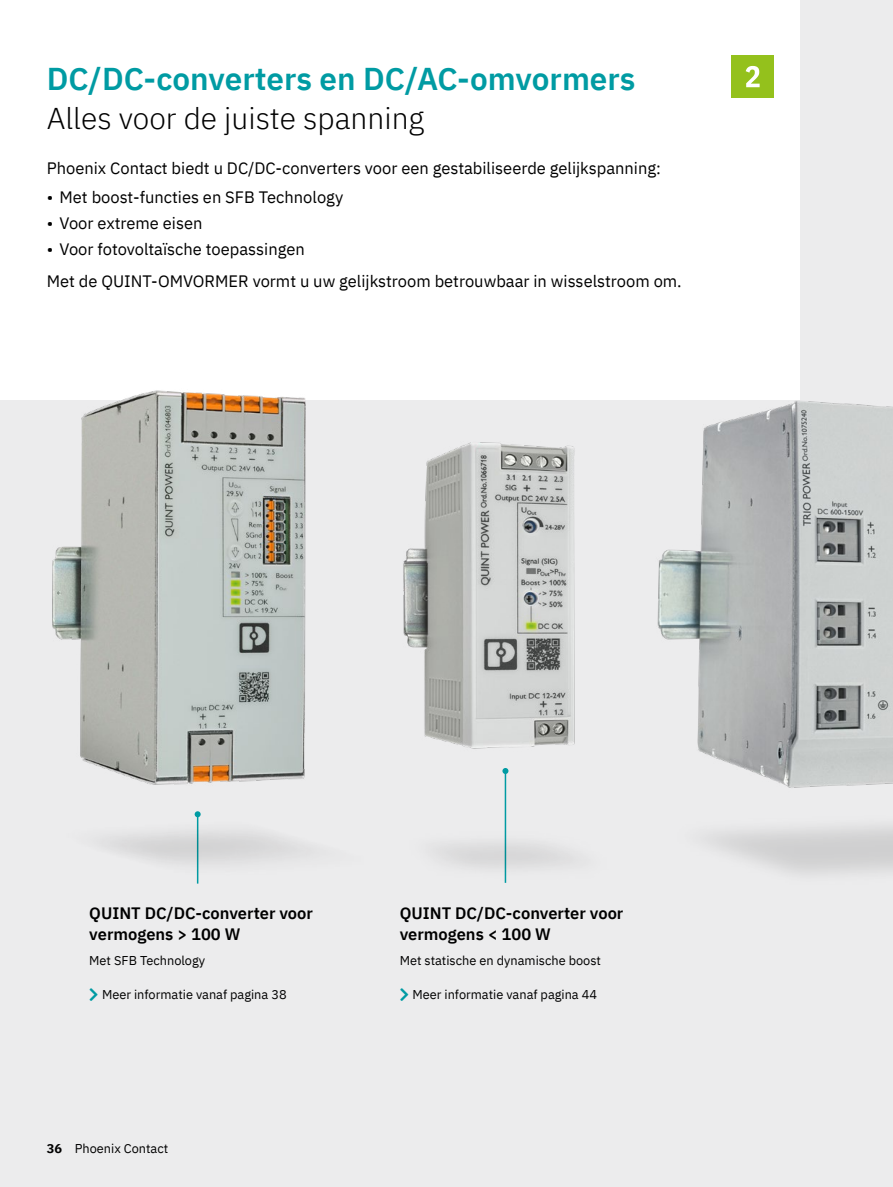
<style>
.page{position:relative;width:893px;height:1187px;background:#fff}
.page>*{position:absolute;margin:0;border:0;box-sizing:border-box;transform-origin:0 0}
.t1{font:31.5px "IBM Plex Sans Sm Bld";color:#009ba3}
.t2{font:300 30px "IBM Plex Sans";color:#000}
.t3{font:16.5px/32.5px "IBM Plex Sans";color:#000}
.t4{font:16.5px/21px "IBM Plex Sans Sm Bld";color:#000}
.t5{font:12.75px "IBM Plex Sans";color:#000}
.s1{font-family:"Px C Phoenix ESPRIT";font-size:18px;color:#009ba3}
.s2{font-weight:700}
</style>
<div class="page">
<div style="left:0;top:0;width:893px;height:1186px;background:#ececed"></div>
<div style="left:0;top:0;width:799px;height:400px;background:#fff"></div>
<div style="left:731px;top:55px;width:43px;height:43px;background:#94c11c"></div>
<svg style="left:746px;top:66px;width:14px;height:21px"></svg>
<img style="left:708px;top:335px;width:185px;height:539px">
<img style="left:657px;top:356px;width:236px;height:458px">
<img style="left:52px;top:390px;width:259px;height:492px">
<img style="left:436px;top:796px;width:137px;height:87px">
<img style="left:403px;top:442px;width:172px;height:354px">
<h1 class="t1" style="left:47px;top:54px;width:590px">DC/DC-converters en DC/AC-omvormers</h1>
<h2 class="t2" style="left:47px;top:96px;width:379px">Alles voor de juiste spanning</h2>
<p class="t3" style="left:47px;top:151px;width:616px">Phoenix Contact biedt u DC/DC-converters voor een gestabiliseerde gelijkspanning:</p>
<p class="t3" style="left:47px;top:179px;width:298px">• Met boost-functies en SFB Technology</p>
<p class="t3" style="left:47px;top:205px;width:157px">• Voor extreme eisen</p>
<p class="t3" style="left:47px;top:231px;width:636px">• Voor fotovoltaïsche toepassingen<br>Met de QUINT-OMVORMER vormt u uw gelijkstroom betrouwbaar in wisselstroom om.</p>
<p class="t4" style="left:89px;top:901px;width:225px">QUINT DC/DC-converter voor vermogens &gt; 100 W</p>
<p class="t5" style="left:89px;top:950px;width:117px">Met SFB Technology</p>
<p class="t5" style="left:89px;top:984px;width:199px"><span class="s1">❯</span> Meer informatie vanaf pagina 38</p>
<p class="t5" style="left:47px;top:1138px;width:123px"><span class="s2">36</span> Phoenix Contact</p>
<p class="t4" style="left:400px;top:901px;width:225px">QUINT DC/DC-converter voor vermogens &lt; 100 W</p>
<p class="t5" style="left:400px;top:950px;width:203px">Met statische en dynamische boost</p>
<p class="t5" style="left:400px;top:984px;width:199px"><span class="s1">❯</span> Meer informatie vanaf pagina 44</p>
</div>
